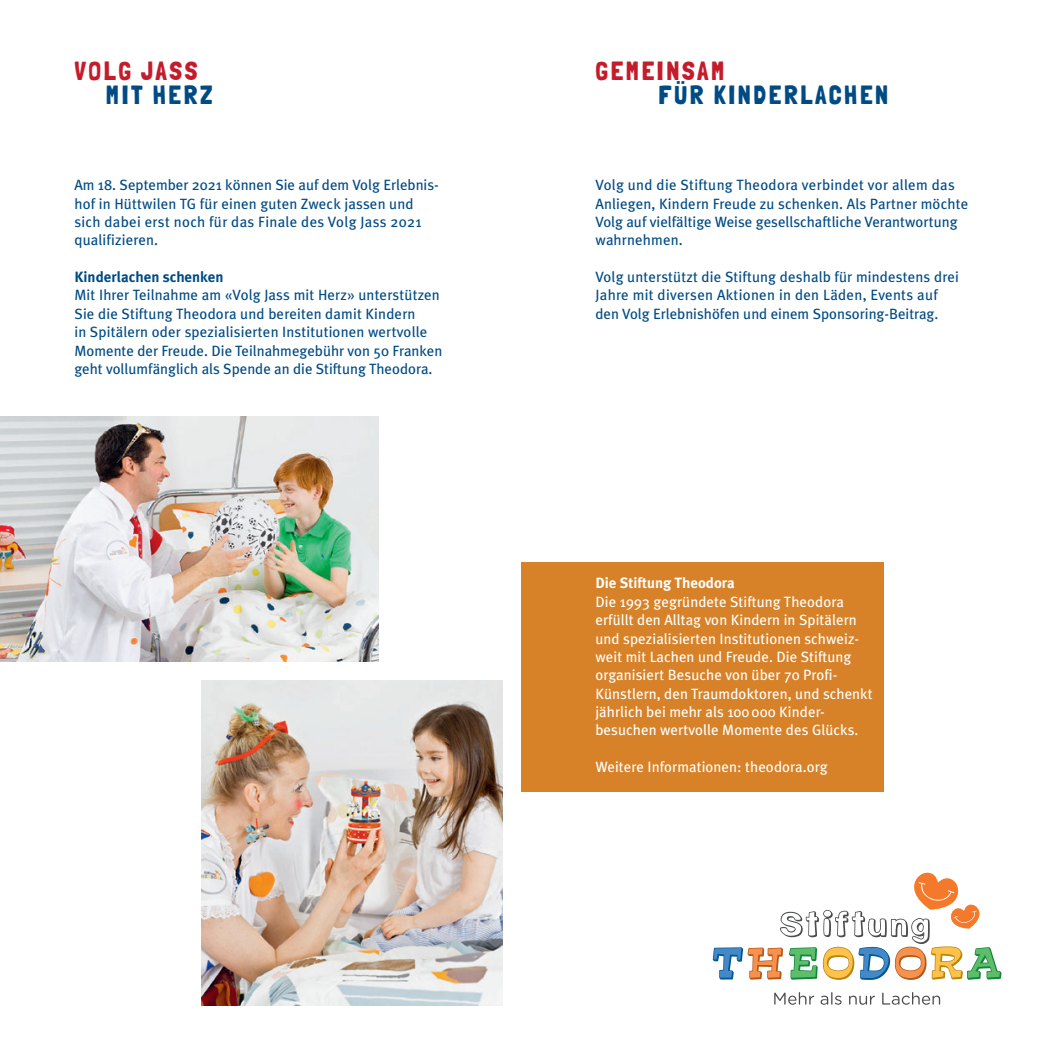
<style>
.page{position:relative;width:1042px;height:1042px;background:#fff}
.page>*{position:absolute;margin:0;border:0;box-sizing:border-box;transform-origin:0 0}
.t1{font:26.25px "Londrina Solid";letter-spacing:.1em;color:#004b84}
.t2{font:26.25px "Londrina Solid";letter-spacing:.1em;color:#c41c2b}
.t3{font:14.88px/18.4px "Meta Plus";letter-spacing:.01em;color:#004b84}
.t4{font:14.88px/18.4px "Meta Plus";letter-spacing:.005em;color:#fff}
.t5{font:700 14.88px "Meta Plus";color:#004b84}
.t6{font:700 14.88px "Meta Plus";color:#fff}
</style>
<div class="page">
<img style="left:0;top:417px;width:378px;height:245px">
<img style="left:201px;top:680px;width:302px;height:325px">
<svg style="left:774px;top:992px;width:40px;height:13px"></svg>
<svg style="left:820px;top:992px;width:21px;height:13px"></svg>
<svg style="left:849px;top:995px;width:26px;height:10px"></svg>
<svg style="left:882px;top:992px;width:58px;height:13px"></svg>
<svg style="left:713px;top:873px;width:288px;height:107px"></svg>
<div style="left:521px;top:562px;width:363px;height:229px;background:#d78228"></div>
<h1 class="t2" style="left:74px;top:55px;width:125px">VOLG JASS</h1>
<h1 class="t1" style="left:106px;top:80px;width:108px">MIT HERZ</h1>
<p class="t3" style="left:74px;top:176px;width:366px">Am 18. September 2021 können Sie auf dem Volg Erlebnis&shy;hof in Hüttwilen TG für einen guten Zweck jassen und sich dabei erst noch für das Finale des Volg Jass 2021 qualifizieren.</p>
<p class="t5" style="left:74px;top:268px;width:151px">Kinderlachen schenken</p>
<p class="t3" style="left:74px;top:286px;width:369px">Mit Ihrer Teilnahme am «Volg Jass mit Herz» unterstützen Sie die Stiftung Theodora und bereiten damit Kindern<br>in Spitälern oder spezialisierten Institutionen wertvolle Momente der Freude. Die Teilnahmegebühr von 50 Franken geht vollumfänglich als Spende an die Stiftung Theodora.</p>
<h1 class="t2" style="left:595px;top:55px;width:130px">GEMEINSAM</h1>
<h1 class="t1" style="left:658px;top:80px;width:231px">FÜR KINDERLACHEN</h1>
<p class="t3" style="left:595px;top:176px;width:374px">Volg und die Stiftung Theodora verbindet vor allem das Anliegen, Kindern Freude zu schenken. Als Partner möchte Volg auf vielfältige Weise gesellschaftliche Verantwortung wahrnehmen.</p>
<p class="t3" style="left:595px;top:268px;width:365px">Volg unterstützt die Stiftung deshalb für mindestens drei<br>Jahre mit diversen Aktionen in den Läden, Events auf den Volg Erlebnishöfen und einem Sponsoring-Beitrag.</p>
<p class="t6" style="left:595px;top:575px;width:141px">Die Stiftung Theodora</p>
<p class="t4" style="left:595px;top:592px;width:279px">Die 1993 gegründete Stiftung Theodora erfüllt den Alltag von Kindern in Spitälern und spezialisierten Institutionen schweiz&shy;weit mit Lachen und Freude. Die Stiftung organisiert Besuche von über 70 Profi-Künstlern, den Traumdoktoren, und schenkt jährlich bei mehr als 100 000 Kinder&shy;besuchen wertvolle Momente des Glücks.</p>
<p class="t4" style="left:595px;top:758px;width:234px">Weitere Informationen: theodora.org</p>
</div>
